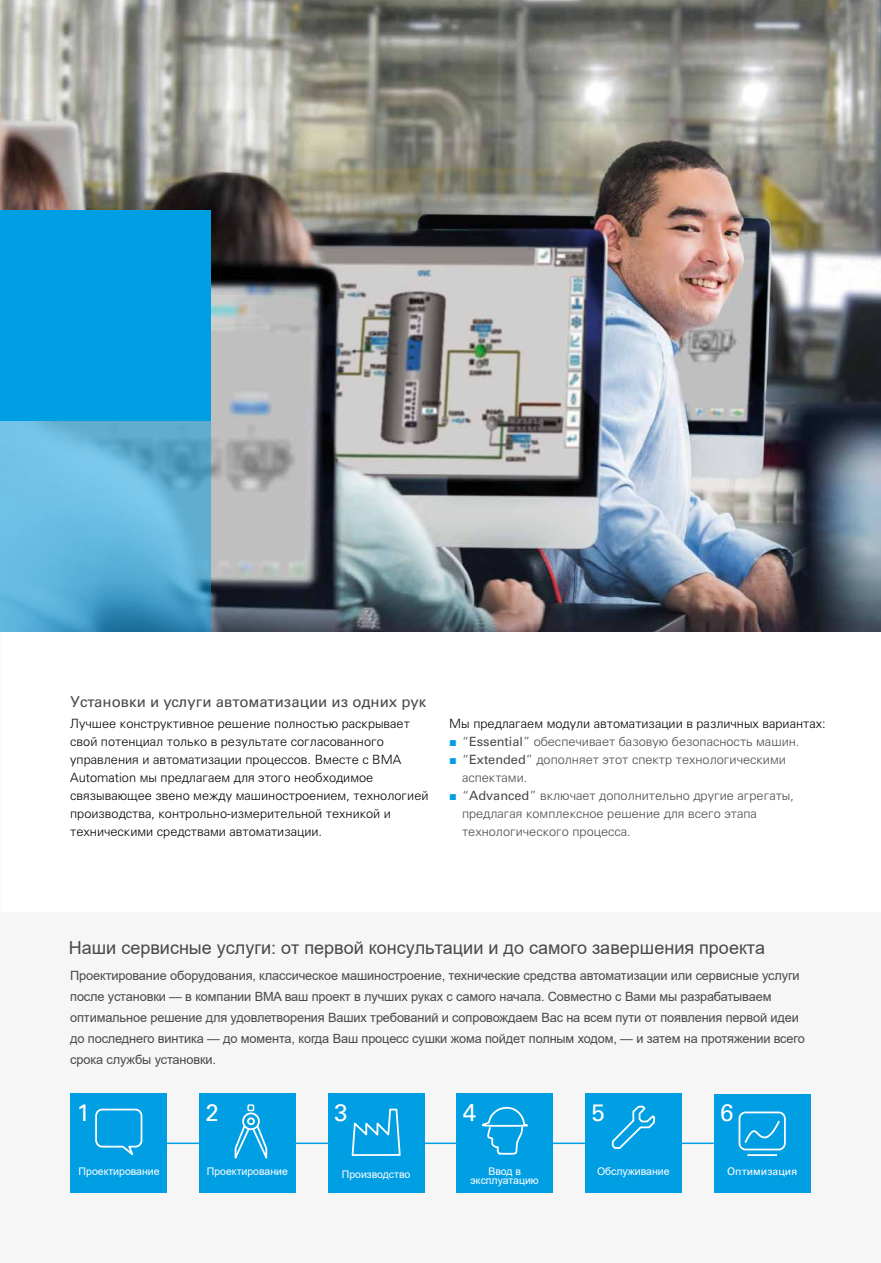
<style>
.page{position:relative;width:881px;height:1263px;background:#fff}
.page>*{position:absolute;margin:0;border:0;box-sizing:border-box;transform-origin:0 0}
.t1{font:24px "Univers LT Pro 55 Roman";color:#fff}
.t2{font:18px "Arial";color:#494948}
.t3{font:15px "Univers LTCYR 55 Roman";color:#494948}
.t4{font:12.75px/21px "Arial";letter-spacing:-.01em;color:#494948}
.t5{font:300 12.75px/18px "Univers LTCYR 45";color:#000}
.t6{font:300 12.75px/18px "Univers LTCYR 45";color:#494948}
.t7{font:10.5px/9px "Arial";color:#fff;text-align:center}
.t8{font:10.5px "Univers LTCYR 55 Roman";color:#fff}
.s1{font-family:"Arial";font-weight:400;color:#009ee3}
.s2{font-family:"Univers LTCYR 55 Roman";font-weight:400}
</style>
<div class="page">
<div style="left:0;top:912px;width:880px;height:351px;background:#f6f6f6"></div>
<img style="left:0;top:0;width:880px;height:631px">
<div style="left:0;top:210px;width:210px;height:211px;background:#009ee3"></div>
<svg style="left:0;top:421px;width:210px;height:210px;background:#5fb1d8"></svg>
<hr style="left:163px;top:1142px;width:550px;height:2px;background:#009ee3">
<div style="left:70px;top:1094px;width:97px;height:99px;background:#009ee3"></div>
<svg style="left:95px;top:1108px;width:48px;height:47px"></svg>
<div style="left:199px;top:1094px;width:97px;height:99px;background:#009ee3"></div>
<div style="left:247px;top:1104px;width:7px;height:7px;border:1px solid #fff"></div>
<svg style="left:234px;top:1111px;width:34px;height:48px"></svg>
<div style="left:327px;top:1094px;width:97px;height:99px;background:#009ee3"></div>
<svg style="left:351px;top:1108px;width:50px;height:48px"></svg>
<div style="left:456px;top:1094px;width:97px;height:99px;background:#009ee3"></div>
<svg style="left:482px;top:1107px;width:46px;height:48px"></svg>
<div style="left:585px;top:1094px;width:96px;height:99px;background:#009ee3"></div>
<svg style="left:611px;top:1105px;width:44px;height:44px"></svg>
<div style="left:713px;top:1094px;width:97px;height:99px;background:#009ee3"></div>
<svg style="left:738px;top:1111px;width:48px;height:45px"></svg>
<p class="t3" style="left:70px;top:691px;width:357px">Установки и услуги автоматизации из одних рук</p>
<p class="t5" style="left:70px;top:714px;width:360px">Лучшее конструктивное решение полностью раскрывает свой потенциал только в результате согласованного управления и автоматизации процессов. Вместе с BMA Automation мы предлагаем для этого необходимое связывающее звено между машиностроением, технологией производства, контрольно-измерительной техникой и техническими средствами автоматизации.</p>
<p class="t5" style="left:449px;top:715px;width:378px">Мы предлагаем модули автоматизации в различных вариантах:</p>
<p class="t6" style="left:449px;top:733px;width:351px"><span class="s1">■</span> “<span class="s2">Essential</span>” обеспечивает базовую безопасность машин.</p>
<p class="t6" style="left:462px;top:751px;width:325px;text-indent:-13px"><span class="s1">■</span> “<span class="s2">Extended</span>” дополняет этот спектр технологическими аспектами.</p>
<p class="t6" style="left:462px;top:787px;width:333px;text-indent:-13px"><span class="s1">■</span> “<span class="s2">Advanced</span>” включает дополнительно другие агрегаты, предлагая комплексное решение для всего этапа технологического процесса.</p>
<h2 class="t2" style="left:69px;top:935px;width:697px">Наши сервисные услуги: от первой консультации и до самого завершения проекта</h2>
<p class="t4" style="left:70px;top:965px;width:735px">Проектирование оборудования, классическое машиностроение, технические средства автоматизации или сервисные услуги после установки — в компании BMA ваш проект в лучших руках с самого начала. Совместно с Вами мы разрабатываем оптимальное решение для удовлетворения Ваших требований и сопровождаем Вас на всем пути от появления первой идеи до последнего винтика — до момента, когда Ваш процесс сушки жома пойдет полным ходом, — и затем на протяжении всего срока службы установки.</p>
<h1 class="t1" style="left:77px;top:1096px;width:15px">1</h1>
<p class="t7" style="left:79px;top:1166px;width:82px">Проектирование</p>
<h1 class="t1" style="left:205px;top:1096px;width:15px">2</h1>
<p class="t7" style="left:207px;top:1166px;width:82px">Проектирование</p>
<h1 class="t1" style="left:334px;top:1096px;width:15px">3</h1>
<p class="t7" style="left:341px;top:1169px;width:70px">Производство</p>
<h1 class="t1" style="left:462px;top:1096px;width:15px">4</h1>
<p class="t7" style="left:470px;top:1166px;width:70px">Ввод в эксплуатацию</p>
<h1 class="t1" style="left:591px;top:1096px;width:15px">5</h1>
<h1 class="t1" style="left:720px;top:1096px;width:15px">6</h1>
<p class="t7" style="left:597px;top:1166px;width:74px">Обслуживание</p>
<p class="t8" style="left:726px;top:1164px;width:72px">Оптимизация</p>
</div>
